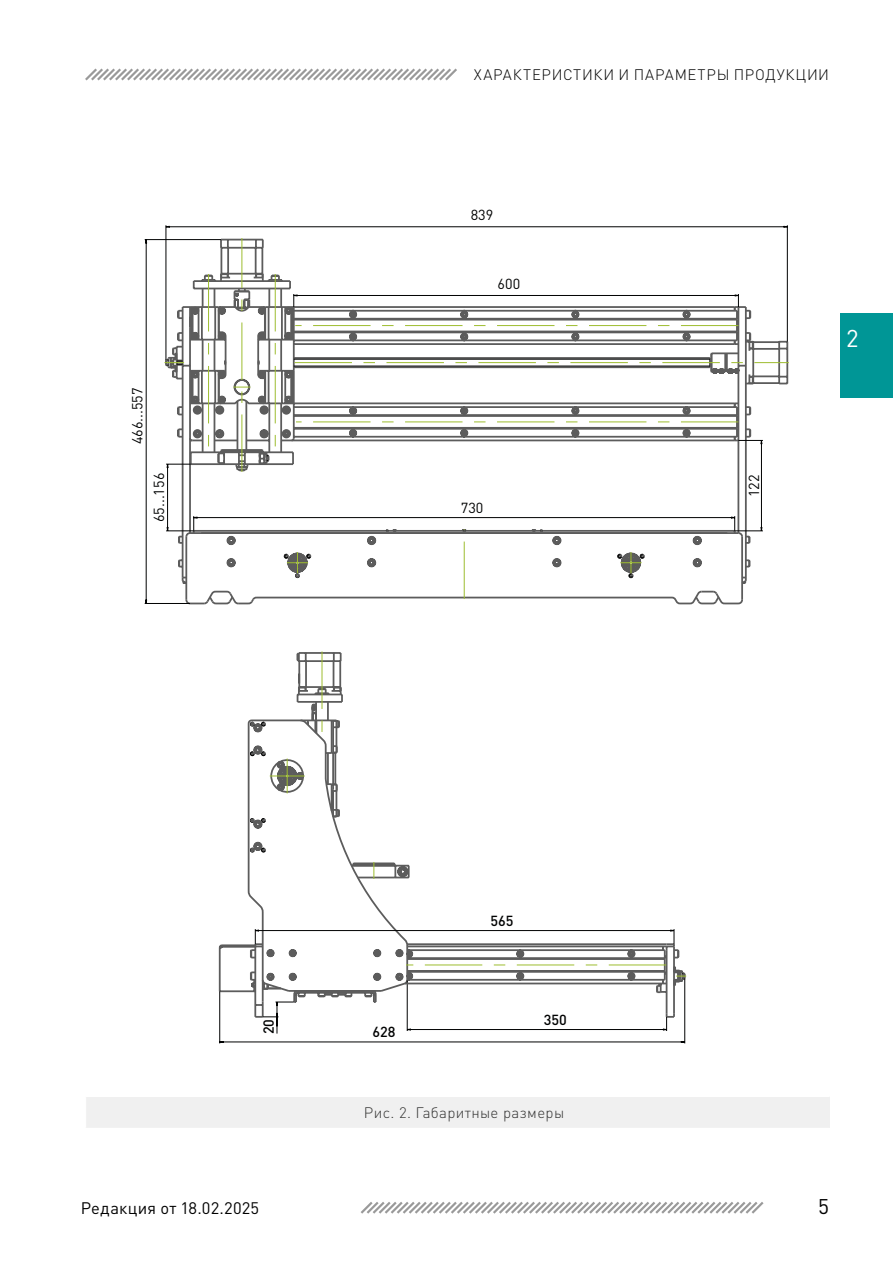
<style>
.page{position:relative;width:893px;height:1263px;background:#fff}
.page>*{position:absolute;margin:0;border:0;box-sizing:border-box;transform-origin:0 0}
.t1{font:24px "DIN Pro";color:#fff}
.t2{font:21px "DIN Pro";color:#000}
.t3{font:16.5px "DIN Pro";letter-spacing:.015em;color:#000}
.t4{font:300 15px "DIN Pro";letter-spacing:.055em;color:#000}
.t5{font:300 15px "DIN Pro";letter-spacing:.025em;color:#333332}
.t6{font:14.4px "DIN Pro";color:#010202}
.t7{font:500 14.4px "DIN Pro";color:#010202}
</style>
<div class="page">
<svg style="left:360px;top:1202px;width:404px;height:12px"></svg>
<div style="left:840px;top:314px;width:53px;height:84px;background:#009696"></div>
<div style="left:86px;top:1096px;width:744px;height:32px;background:#f0f0f0"></div>
<hr style="left:85px;top:1096px;width:745px;height:1px;background:#fff">
<hr style="left:166px;top:226px;width:621px;height:1px;background:#010202">
<hr style="left:166px;top:225px;width:1px;height:135px;background:#010202">
<hr style="left:787px;top:225px;width:1px;height:117px;background:#010202">
<svg style="left:144px;top:238px;width:645px;height:367px"></svg>
<svg style="left:219px;top:651px;width:467px;height:393px"></svg>
<svg style="left:85px;top:68px;width:372px;height:13px"></svg>
<p class="t6" style="left:127px;top:444px;width:58px;rotate:-90deg">466...557</p>
<p class="t6" style="left:149px;top:522px;width:51px;rotate:-90deg">65...156</p>
<p class="t4" style="left:474px;top:64px;width:357px">Характеристики и параметры продукции</p>
<p class="t6" style="left:471px;top:205px;width:24px">839</p>
<p class="t6" style="left:498px;top:274px;width:24px">600</p>
<h1 class="t1" style="left:846px;top:322px;width:14px">2</h1>
<p class="t6" style="left:461px;top:498px;width:24px">730</p>
<p class="t6" style="left:744px;top:497px;width:24px;rotate:-90deg">122</p>
<p class="t7" style="left:259px;top:1034px;width:17px;rotate:-90deg">20</p>
<p class="t7" style="left:372px;top:1022px;width:25px">628</p>
<p class="t7" style="left:490px;top:911px;width:25px">565</p>
<p class="t7" style="left:544px;top:1010px;width:25px">350</p>
<p class="t5" style="left:364px;top:1101px;width:202px">Рис. 2. Габаритные размеры</p>
<p class="t3" style="left:81px;top:1195px;width:180px">Редакция от 18.02.2025</p>
<h2 class="t2" style="left:818px;top:1192px;width:12px">5</h2>
</div>
